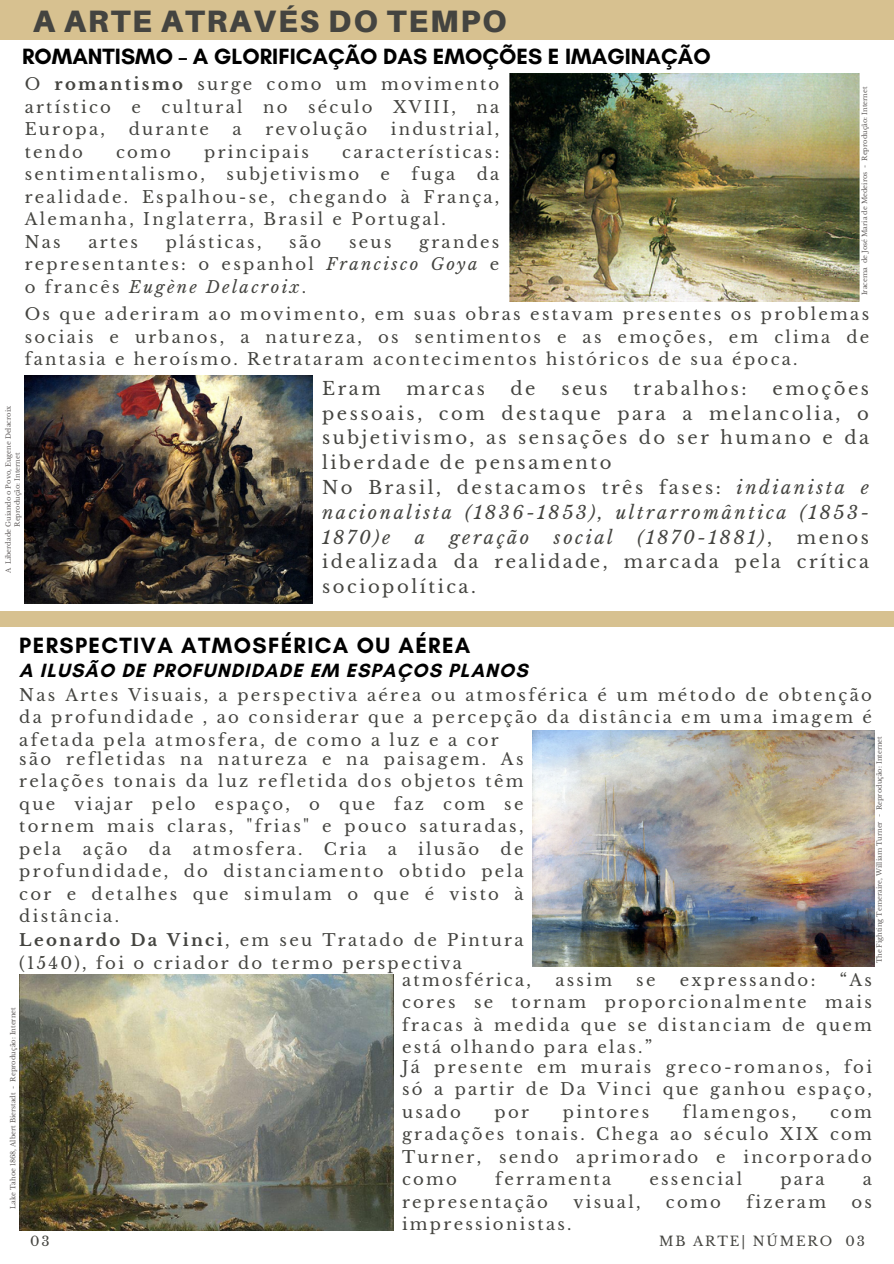
<style>
.page{position:relative;width:894px;height:1264px;background:#fff}
.page>*{position:absolute;margin:0;border:0;box-sizing:border-box;transform-origin:0 0}
.t1{font:900 30.9px "Aileron";letter-spacing:.06em;color:#444440}
.t2{font:700 22.5px "Glacial Indifference";color:#000}
.t3{font:700 22.5px "Glacial Indifference";letter-spacing:.06em;color:#000}
.t4{font:700 19.5px "Glacial Indifference";letter-spacing:.06em;color:#000}
.t5{font:18px/24.8px "Libre Baskerville";letter-spacing:.14em;color:#444440}
.t6{font:italic 18px "Libre Baskerville";letter-spacing:.14em;color:#444440}
.t7{font:16.5px/22.5px "Libre Baskerville";letter-spacing:.14em;color:#444440;text-align:justify}
.t8{font:13.2px "Libre Baskerville";letter-spacing:.14em;color:#444440}
.t9{font:6.75px/9px "Libre Baskerville";color:#625e5d;text-align:center}
.s1{font-weight:700}
.s2{font-style:italic}
.s3{font-style:normal}
</style>
<div class="page">
<div style="left:0;top:0;width:893px;height:40px;background:#d7c190"></div>
<img style="left:509px;top:74px;width:350px;height:227px">
<img style="left:25px;top:376px;width:288px;height:227px">
<div style="left:0;top:611px;width:893px;height:16px;background:#d7c190"></div>
<img style="left:532px;top:730px;width:342px;height:236px">
<img style="left:19px;top:974px;width:374px;height:256px">
<h5 class="t1" style="left:33px;top:2px;width:475px">A ARTE ATRAVÉS DO TEMPO</h5>
<h5 class="t2" style="left:22px;top:43px;width:690px">ROMANTISMO – A GLORIFICAÇÃO DAS EMOÇÕES E IMAGINAÇÃO</h5>
<p class="t7" style="left:25px;top:73px;width:476px">O <span class="s1">romantismo</span> surge como um movimento artístico e cultural no século XVIII, na Europa,</p>
<p class="t7" style="left:129px;top:118px;width:82px">durante</p>
<p class="t7" style="left:232px;top:118px;width:11px">a</p>
<p class="t7" style="left:265px;top:118px;width:103px">revolução</p>
<p class="t7" style="left:391px;top:118px;width:110px">industrial,</p>
<p class="t7" style="left:25px;top:141px;width:60px">tendo</p>
<p class="t7" style="left:116px;top:141px;width:57px">como</p>
<p class="t7" style="left:204px;top:141px;width:106px">principais</p>
<p class="t7" style="left:342px;top:141px;width:159px">características:</p>
<p class="t7" style="left:25px;top:163px;width:182px">sentimentalismo,</p>
<p class="t7" style="left:226px;top:163px;width:134px">subjetivismo</p>
<p class="t7" style="left:380px;top:163px;width:11px">e</p>
<p class="t7" style="left:411px;top:163px;width:45px">fuga</p>
<p class="t7" style="left:25px;top:163px;width:476px;text-align:left;text-indent:452px">da realidade. Espalhou-se, chegando à França,<br>Alemanha, Inglaterra, Brasil e Portugal.<br>Nas</p>
<p class="t7" style="left:25px;top:231px;width:476px;text-indent:394px">grandes representantes: o espanhol <span class="s2">Francisco Goya</span> e o francês <span class="s2">Eugène Delacroix</span>.</p>
<p class="t7" style="left:88px;top:231px;width:51px">artes</p>
<p class="t7" style="left:166px;top:231px;width:97px">plásticas,</p>
<p class="t7" style="left:289px;top:231px;width:34px">são</p>
<p class="t7" style="left:349px;top:231px;width:44px">seus</p>
<h5 class="t9" style="left:859px;top:295px;width:210px;rotate:-90deg">Iracema de José Maria de Medeiros - Reprodução: Internet</h5>
<h4 class="t7" style="left:25px;top:303px;width:845px">Os que aderiram ao movimento, em suas obras estavam presentes os problemas sociais e urbanos, a natureza, os sentimentos e as emoções, em clima de fantasia e heroísmo. Retrataram acontecimentos históricos de sua época.</h4>
<p class="t9" style="left:4px;top:573px;width:169px;rotate:-90deg">A Liberdade Guiando o Povo, Eugene Delacroix<br>Reprodução: Internet</p>
<p class="t5" style="left:322px;top:376px;width:60px">Eram</p>
<p class="t5" style="left:406px;top:376px;width:80px">marcas</p>
<p class="t5" style="left:510px;top:376px;width:26px">de</p>
<p class="t5" style="left:561px;top:376px;width:48px">seus</p>
<p class="t5" style="left:633px;top:376px;width:115px">trabalhos:</p>
<p class="t5" style="left:322px;top:376px;width:548px;text-indent:450px">emoções pessoais, com destaque para a melancolia, o subjetivismo, as sensações do ser humano e da liberdade de pensamento<br>No Brasil, destacamos três fases: <span class="s2">indianista e nacionalista (1836-1853), ultrarromântica (1853-<br>1870)e</span></p>
<p class="t6" style="left:415px;top:526px;width:12px">a</p>
<p class="t6" style="left:449px;top:526px;width:81px">geração</p>
<p class="t6" style="left:554px;top:526px;width:60px">social</p>
<p class="t6" style="left:637px;top:526px;width:136px">(1870-1881)<span class="s3">,</span></p>
<p class="t5" style="left:322px;top:525px;width:548px;text-align:justify;text-indent:474px">menos idealizada da realidade, marcada pela crítica sociopolítica.</p>
<h5 class="t3" style="left:19px;top:631px;width:452px">PERSPECTIVA ATMOSFÉRICA OU AÉREA</h5>
<h5 class="t4" style="left:19px;top:659px;width:509px">A ILUSÃO DE PROFUNDIDADE EM ESPAÇOS PLANOS</h5>
<p class="t7" style="left:19px;top:683px;width:853px">Nas Artes Visuais, a perspectiva aérea ou atmosférica é um método de obtenção da profundidade , ao considerar que a percepção da distância em uma imagem é afetada pela atmosfera, de como a luz e a cor</p>
<h5 class="t7" style="left:19px;top:747px;width:505px">são refletidas na natureza e na paisagem. As relações tonais da luz refletida dos objetos têm que viajar pelo espaço, o que faz com se tornem mais claras, "frias" e pouco saturadas, pela</h5>
<h6 class="t9" style="left:874px;top:963px;width:229px;rotate:-90deg">The Fighting Temeraire, William Turner - Reprodução: Internet</h6>
<h5 class="t7" style="left:19px;top:837px;width:505px;text-indent:481px">de profundidade, do distanciamento obtido pela cor e detalhes que simulam o que é visto à distância.</h5>
<h5 class="t7" style="left:83px;top:837px;width:46px">ação</h5>
<h5 class="t7" style="left:149px;top:837px;width:24px">da</h5>
<h5 class="t7" style="left:193px;top:837px;width:111px">atmosfera.</h5>
<h5 class="t7" style="left:324px;top:837px;width:44px">Cria</h5>
<h5 class="t7" style="left:388px;top:837px;width:11px">a</h5>
<h5 class="t7" style="left:418px;top:837px;width:62px">ilusão</h5>
<h5 class="t7" style="left:19px;top:929px;width:505px"><span class="s1">Leonardo Da Vinci</span>, em seu Tratado de Pintura (1540), foi o criador do termo perspectiva</h5>
<p class="t7" style="left:402px;top:968px;width:130px">atmosférica,</p>
<p class="t7" style="left:555px;top:968px;width:58px">assim</p>
<p class="t7" style="left:636px;top:968px;width:21px">se</p>
<p class="t7" style="left:679px;top:968px;width:137px">expressando:</p>
<p class="t7" style="left:402px;top:968px;width:471px;text-indent:437px">“As cores se tornam proporcionalmente mais fracas à medida que se distanciam de quem está olhando para elas.”</p>
<p class="t9" style="left:9px;top:1208px;width:203px;rotate:-90deg">Lake Tahoe 1868, Albert Bierstadt - Reprodução: Internet</p>
<h5 class="t7" style="left:402px;top:1055px;width:471px">Já presente em murais greco-romanos, foi só a partir de Da Vinci que ganhou espaço, usado</h5>
<h5 class="t7" style="left:494px;top:1100px;width:36px">por</h5>
<h5 class="t7" style="left:562px;top:1100px;width:88px">pintores</h5>
<h5 class="t7" style="left:682px;top:1100px;width:115px">flamengos,</h5>
<h5 class="t7" style="left:402px;top:1100px;width:471px;text-indent:428px">com gradações tonais. Chega ao século XIX com Turner, sendo aprimorado e incorporado como</h5>
<h5 class="t7" style="left:495px;top:1168px;width:117px">ferramenta</h5>
<h5 class="t7" style="left:649px;top:1168px;width:94px">essencial</h5>
<h5 class="t7" style="left:780px;top:1168px;width:46px">para</h5>
<h5 class="t7" style="left:862px;top:1168px;width:11px">a</h5>
<h5 class="t7" style="left:402px;top:1190px;width:147px">representação</h5>
<h5 class="t7" style="left:573px;top:1190px;width:69px">visual,</h5>
<h5 class="t7" style="left:665px;top:1190px;width:57px">como</h5>
<h5 class="t7" style="left:746px;top:1190px;width:81px">fizeram</h5>
<h5 class="t7" style="left:851px;top:1190px;width:22px">os</h5>
<h5 class="t7" style="left:402px;top:1213px;width:171px">impressionistas.</h5>
<h2 class="t8" style="left:30px;top:1233px;width:21px">03</h2>
<h1 class="t8" style="left:659px;top:1233px;width:207px">MB ARTE| NÚMERO 03</h1>
</div>
